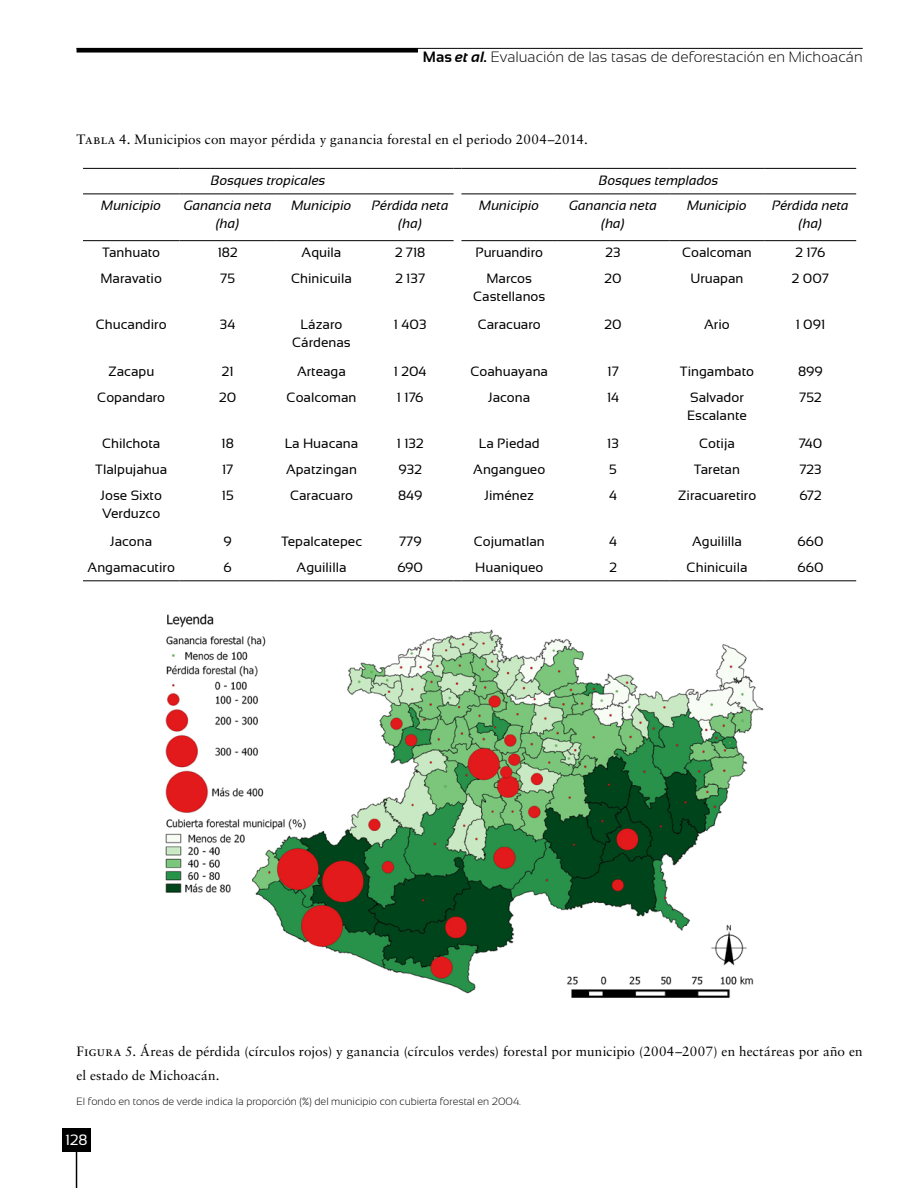
<style>
.page{position:relative;width:918px;height:1188px;background:#fff}
.page>*{position:absolute;margin:0;border:0;box-sizing:border-box;transform-origin:0 0}
.t1{font:300 15px "Sansation";letter-spacing:.005em;color:#000}
.t2{font:15px "Sansation";color:#fff}
.t3{font:13.5px/18px "Sansation";color:#000;text-align:center}
.t4{font:13.5px/24px "Sabon LT Std";letter-spacing:.015em;color:#000}
.t5{font:italic 13.5px/18px "Sansation";color:#000;text-align:center}
.t6{font:300 10.5px "Sansation";color:#000}
.s1{font-weight:700}
.s2{font-weight:700;font-style:italic}
</style>
<div class="page">
<div style="left:63px;top:1128px;width:28px;height:24px;background:#000"></div>
<hr style="left:76px;top:1151px;width:1px;height:37px;background:#000">
<div style="left:77px;top:48px;width:341px;height:5px;background:#000"></div>
<hr style="left:77px;top:48px;width:786px;height:1px;background:#000">
<hr style="left:83px;top:580px;width:96px;height:1px;background:#000">
<hr style="left:179px;top:580px;width:97px;height:1px;background:#000">
<hr style="left:276px;top:580px;width:91px;height:1px;background:#000">
<hr style="left:367px;top:580px;width:87px;height:1px;background:#000">
<hr style="left:461px;top:580px;width:96px;height:1px;background:#000">
<hr style="left:557px;top:580px;width:112px;height:1px;background:#000">
<hr style="left:669px;top:580px;width:96px;height:1px;background:#000">
<hr style="left:765px;top:580px;width:91px;height:1px;background:#000">
<hr style="left:83px;top:168px;width:96px;height:1px;background:#000">
<hr style="left:179px;top:168px;width:97px;height:1px;background:#000">
<hr style="left:276px;top:168px;width:91px;height:1px;background:#000">
<hr style="left:367px;top:168px;width:87px;height:1px;background:#000">
<hr style="left:461px;top:168px;width:96px;height:1px;background:#000">
<hr style="left:557px;top:168px;width:112px;height:1px;background:#000">
<hr style="left:669px;top:168px;width:96px;height:1px;background:#000">
<hr style="left:765px;top:168px;width:91px;height:1px;background:#000">
<hr style="left:83px;top:194px;width:96px;height:1px;background:#000">
<hr style="left:179px;top:194px;width:97px;height:1px;background:#000">
<hr style="left:276px;top:194px;width:91px;height:1px;background:#000">
<hr style="left:367px;top:194px;width:87px;height:1px;background:#000">
<hr style="left:461px;top:194px;width:96px;height:1px;background:#000">
<hr style="left:557px;top:194px;width:112px;height:1px;background:#000">
<hr style="left:669px;top:194px;width:96px;height:1px;background:#000">
<hr style="left:765px;top:194px;width:91px;height:1px;background:#000">
<hr style="left:83px;top:240px;width:96px;height:1px;background:#000">
<hr style="left:179px;top:240px;width:97px;height:1px;background:#000">
<hr style="left:276px;top:240px;width:91px;height:1px;background:#000">
<hr style="left:367px;top:240px;width:87px;height:1px;background:#000">
<hr style="left:461px;top:240px;width:96px;height:1px;background:#000">
<hr style="left:557px;top:240px;width:112px;height:1px;background:#000">
<hr style="left:669px;top:240px;width:96px;height:1px;background:#000">
<hr style="left:765px;top:240px;width:91px;height:1px;background:#000">
<img style="left:165px;top:613px;width:599px;height:385px">
<p class="t1" style="left:423px;top:48px;width:441px"><span class="s1">Mas</span> <span class="s2">et al</span><span class="s1">.</span> Evaluación de las tasas de deforestación en Michoacán</p>
<p class="t4" style="left:77px;top:127px;width:513px">Tabla 4. Municipios con mayor pérdida y ganancia forestal en el periodo 2004–2014.</p>
<p class="t5" style="left:211px;top:171px;width:116px">Bosques tropicales</p>
<p class="t5" style="left:599px;top:171px;width:121px">Bosques templados</p>
<p class="t5" style="left:101px;top:197px;width:61px">Municipio</p>
<p class="t5" style="left:184px;top:197px;width:89px">Ganancia neta (ha)</p>
<p class="t5" style="left:292px;top:197px;width:61px">Municipio</p>
<p class="t5" style="left:372px;top:197px;width:78px">Pérdida neta (ha)</p>
<p class="t5" style="left:479px;top:197px;width:61px">Municipio</p>
<p class="t5" style="left:569px;top:197px;width:89px">Ganancia neta (ha)</p>
<p class="t5" style="left:687px;top:197px;width:61px">Municipio</p>
<p class="t5" style="left:772px;top:197px;width:78px">Pérdida neta (ha)</p>
<p class="t3" style="left:102px;top:243px;width:59px">Tanhuato</p>
<p class="t3" style="left:218px;top:243px;width:21px">182</p>
<p class="t3" style="left:302px;top:243px;width:41px">Aquila</p>
<p class="t3" style="left:395px;top:243px;width:32px">2 718</p>
<p class="t3" style="left:475px;top:243px;width:69px">Puruandiro</p>
<p class="t3" style="left:606px;top:243px;width:17px">23</p>
<p class="t3" style="left:682px;top:243px;width:71px">Coalcoman</p>
<p class="t3" style="left:796px;top:243px;width:31px">2 176</p>
<p class="t3" style="left:100px;top:269px;width:63px">Maravatio</p>
<p class="t3" style="left:220px;top:269px;width:16px">75</p>
<p class="t3" style="left:291px;top:269px;width:62px">Chinicuila</p>
<p class="t3" style="left:395px;top:269px;width:31px">2 137</p>
<p class="t3" style="left:473px;top:269px;width:74px">Marcos<br>Castellanos</p>
<p class="t3" style="left:605px;top:269px;width:19px">20</p>
<p class="t3" style="left:690px;top:269px;width:55px">Uruapan</p>
<p class="t3" style="left:792px;top:269px;width:39px">2 007</p>
<p class="t3" style="left:96px;top:316px;width:72px">Chucandiro</p>
<p class="t3" style="left:220px;top:316px;width:17px">34</p>
<p class="t3" style="left:292px;top:316px;width:60px">Lázaro<br>Cárdenas</p>
<p class="t3" style="left:394px;top:316px;width:34px">1 403</p>
<p class="t3" style="left:478px;top:316px;width:65px">Caracuaro</p>
<p class="t3" style="left:605px;top:316px;width:19px">20</p>
<p class="t3" style="left:704px;top:316px;width:27px">Ario</p>
<p class="t3" style="left:796px;top:316px;width:31px">1 091</p>
<p class="t3" style="left:108px;top:363px;width:48px">Zacapu</p>
<p class="t3" style="left:222px;top:363px;width:13px">21</p>
<p class="t3" style="left:297px;top:363px;width:50px">Arteaga</p>
<p class="t3" style="left:394px;top:363px;width:34px">1 204</p>
<p class="t3" style="left:470px;top:363px;width:79px">Coahuayana</p>
<p class="t3" style="left:607px;top:363px;width:13px">17</p>
<p class="t3" style="left:680px;top:363px;width:76px">Tingambato</p>
<p class="t3" style="left:798px;top:363px;width:26px">899</p>
<p class="t3" style="left:97px;top:388px;width:69px">Copandaro</p>
<p class="t3" style="left:219px;top:388px;width:19px">20</p>
<p class="t3" style="left:287px;top:388px;width:71px">Coalcoman</p>
<p class="t3" style="left:397px;top:388px;width:28px">1 176</p>
<p class="t3" style="left:488px;top:388px;width:44px">Jacona</p>
<p class="t3" style="left:607px;top:388px;width:14px">14</p>
<p class="t3" style="left:687px;top:388px;width:61px;text-align:left">Salvador<br>Escalante</p>
<p class="t3" style="left:799px;top:388px;width:24px">752</p>
<p class="t3" style="left:102px;top:435px;width:60px">Chilchota</p>
<p class="t3" style="left:222px;top:435px;width:14px">18</p>
<p class="t3" style="left:285px;top:435px;width:75px">La Huacana</p>
<p class="t3" style="left:397px;top:435px;width:28px">1 132</p>
<p class="t3" style="left:479px;top:435px;width:62px">La Piedad</p>
<p class="t3" style="left:607px;top:435px;width:13px">13</p>
<p class="t3" style="left:699px;top:435px;width:37px">Cotija</p>
<p class="t3" style="left:799px;top:435px;width:25px">740</p>
<p class="t3" style="left:95px;top:460px;width:74px">Tlalpujahua</p>
<p class="t3" style="left:222px;top:460px;width:13px">17</p>
<p class="t3" style="left:286px;top:460px;width:72px">Apatzingan</p>
<p class="t3" style="left:399px;top:460px;width:25px">932</p>
<p class="t3" style="left:473px;top:460px;width:74px">Angangueo</p>
<p class="t3" style="left:609px;top:460px;width:9px">5</p>
<p class="t3" style="left:694px;top:460px;width:48px">Taretan</p>
<p class="t3" style="left:799px;top:460px;width:24px">723</p>
<p class="t3" style="left:101px;top:486px;width:63px;text-align:left">Jose Sixto<br>Verduzco</p>
<p class="t3" style="left:222px;top:486px;width:14px">15</p>
<p class="t3" style="left:290px;top:486px;width:65px">Caracuaro</p>
<p class="t3" style="left:398px;top:486px;width:26px">849</p>
<p class="t3" style="left:485px;top:486px;width:51px">Jiménez</p>
<p class="t3" style="left:609px;top:486px;width:10px">4</p>
<p class="t3" style="left:678px;top:486px;width:80px">Ziracuaretiro</p>
<p class="t3" style="left:800px;top:486px;width:24px">672</p>
<p class="t3" style="left:110px;top:533px;width:44px">Jacona</p>
<p class="t3" style="left:224px;top:533px;width:10px">9</p>
<p class="t3" style="left:281px;top:533px;width:83px">Tepalcatepec</p>
<p class="t3" style="left:399px;top:533px;width:24px">779</p>
<p class="t3" style="left:474px;top:533px;width:73px">Cojumatlan</p>
<p class="t3" style="left:609px;top:533px;width:10px">4</p>
<p class="t3" style="left:692px;top:533px;width:51px">Aguililla</p>
<p class="t3" style="left:798px;top:533px;width:28px">660</p>
<p class="t3" style="left:88px;top:558px;width:89px">Angamacutiro</p>
<p class="t3" style="left:224px;top:558px;width:10px">6</p>
<p class="t3" style="left:297px;top:558px;width:51px">Aguililla</p>
<p class="t3" style="left:398px;top:558px;width:27px">690</p>
<p class="t3" style="left:475px;top:558px;width:70px">Huaniqueo</p>
<p class="t3" style="left:609px;top:558px;width:9px">2</p>
<p class="t3" style="left:687px;top:558px;width:62px">Chinicuila</p>
<p class="t3" style="left:798px;top:558px;width:28px">660</p>
<p class="t4" style="left:77px;top:1039px;width:788px">Figura 5. Áreas de pérdida (círculos rojos) y ganancia (círculos verdes) forestal por municipio (2004–2007) en hectáreas por año en el estado de Michoacán.</p>
<p class="t6" style="left:77px;top:1096px;width:446px">El fondo en tonos de verde indica la proporción (%) del municipio con cubierta forestal en 2004.</p>
<p class="t2" style="left:65px;top:1131px;width:24px">128</p>
</div>
